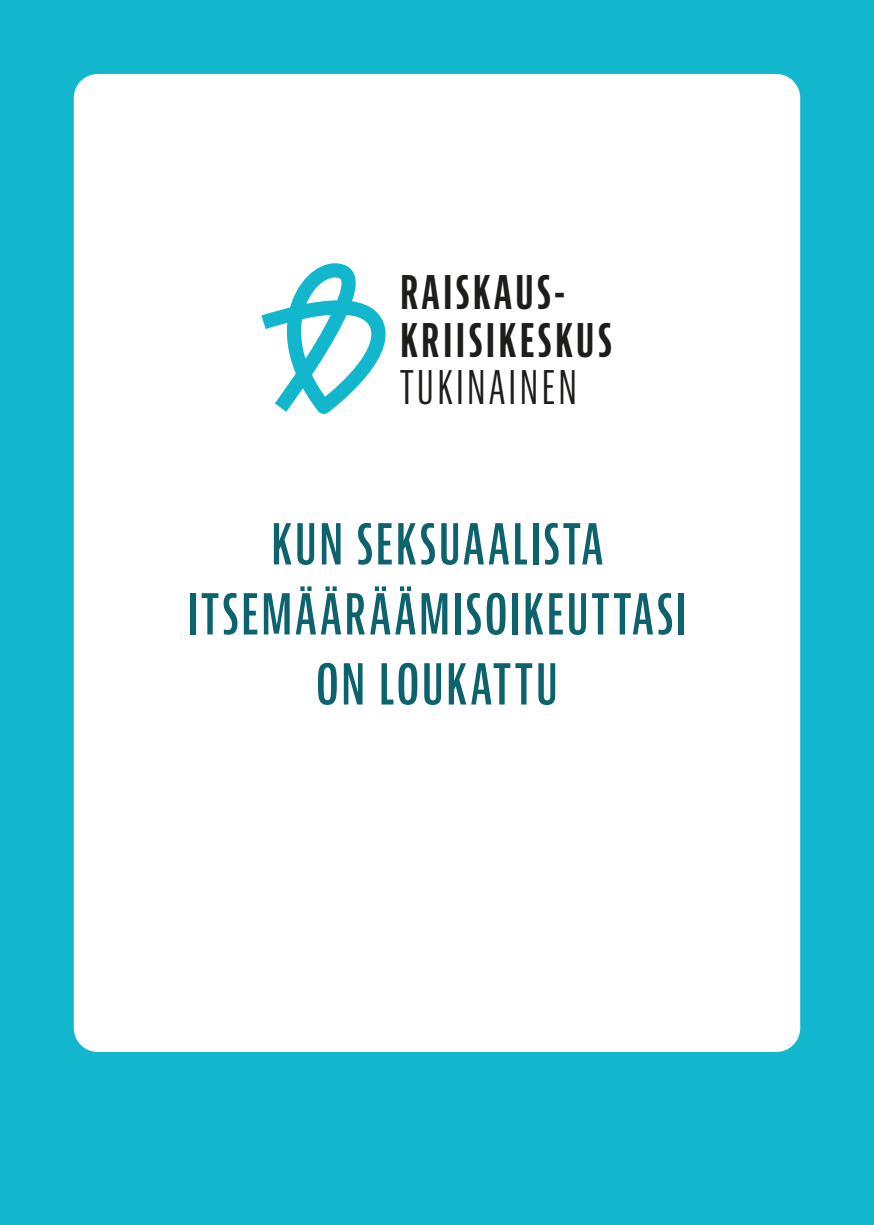
<style>
.page{position:relative;width:874px;height:1225px;background:#fff}
.page>*{position:absolute;margin:0;border:0;box-sizing:border-box;transform-origin:0 0}
.Kansiotsikko{font:600 extra-condensed 60px/70px "Bernino Sans";letter-spacing:.035em;color:#0c626d;text-align:center}
.t1{font:700 extra-condensed 45.2px "Bernino Sans";letter-spacing:.075em;color:#1d1d1b}
.t2{font:extra-condensed 45.2px "Bernino Sans";letter-spacing:.075em;color:#1d1d1b}
</style>
<div class="page">
<div style="left:0;top:0;width:873px;height:1225px;background:#12b7ce"></div>
<div style="left:74px;top:74px;width:725px;height:978px;background:#fff;border-radius:24px"></div>
<svg style="left:261px;top:263px;width:125px;height:151px"></svg>
<p class="t1" style="left:400px;top:267px;width:167px">RAISKAUS-</p>
<p class="t1" style="left:400px;top:314px;width:213px">KRIISIKESKUS</p>
<p class="t2" style="left:400px;top:362px;width:178px">TUKINAINEN</p>
<p class="Kansiotsikko" style="left:270px;top:509px;width:334px">KUN SEKSUAALISTA</p>
<p class="Kansiotsikko" style="left:187px;top:579px;width:501px">ITSEMÄÄRÄÄMISOIKEUTTASI<br>ON LOUKATTU</p>
</div>
